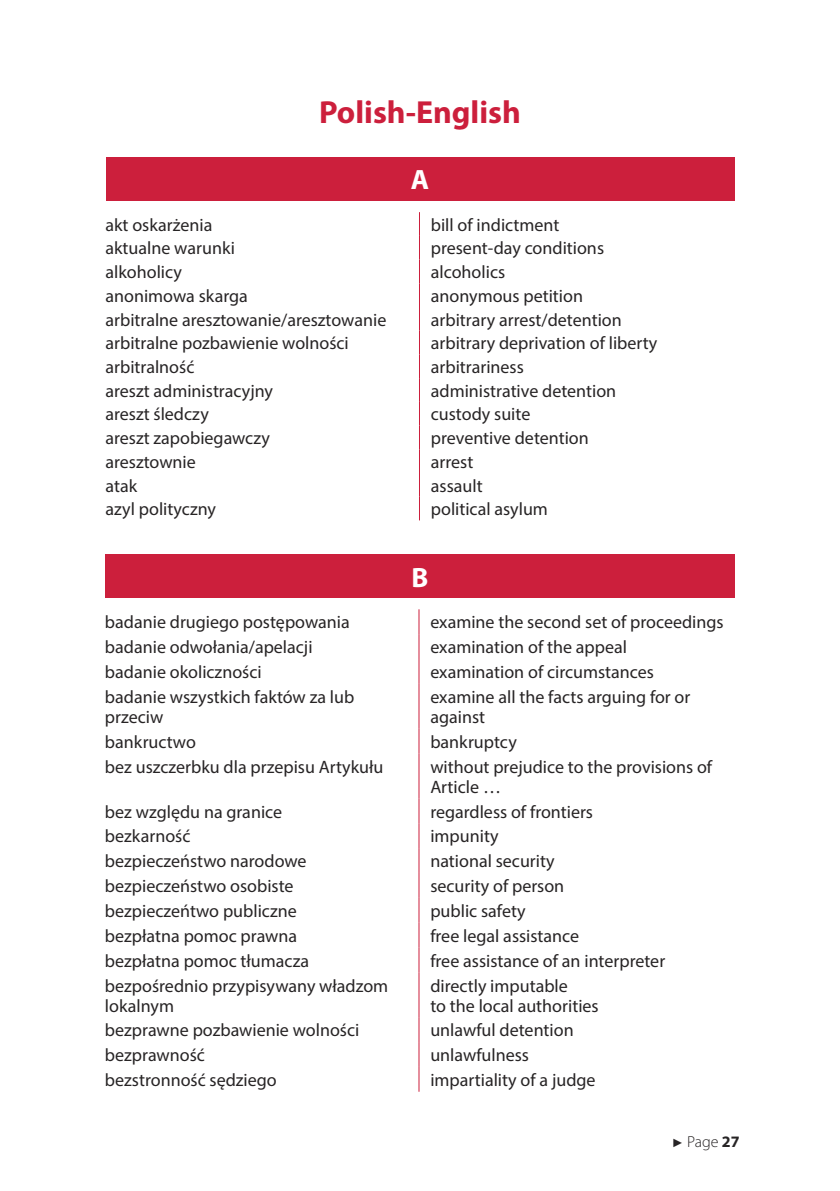
<style>
.page{position:relative;width:840px;height:1191px;background:#fff}
.page>*{position:absolute;margin:0;border:0;box-sizing:border-box;transform-origin:0 0}
.t1{font:700 32px "Myriad Pro";color:#cc1f3c}
.t2{font:700 28px "Myriad Pro";color:#fff}
.t3{font:18px/20px "Myriad Pro";color:#272425}
.t4{font:300 16px "Myriad Pro";color:#272425}
.s1{font-family:"Arial";font-weight:400;font-size:12px}
.s2{font-weight:700}
</style>
<div class="page">
<div style="left:105px;top:157px;width:629px;height:44px;background:#cc1f3c"></div>
<svg style="left:419px;top:212px;width:1px;height:308px"></svg>
<div style="left:105px;top:554px;width:629px;height:44px;background:#cc1f3c"></div>
<svg style="left:418px;top:609px;width:1px;height:75px"></svg>
<hr style="left:418px;top:684px;width:1px;height:44px;background:#cc1f3c">
<svg style="left:418px;top:728px;width:1px;height:25px"></svg>
<hr style="left:418px;top:753px;width:1px;height:45px;background:#cc1f3c">
<svg style="left:418px;top:798px;width:1px;height:174px"></svg>
<hr style="left:418px;top:972px;width:1px;height:45px;background:#cc1f3c">
<svg style="left:418px;top:1017px;width:1px;height:74px"></svg>
<h1 class="t1" style="left:319px;top:100px;width:203px">Polish-English</h1>
<h2 class="t2" style="left:410px;top:170px;width:20px">A</h2>
<p class="t3" style="left:105px;top:216px;width:108px">akt oskarżenia</p>
<p class="t3" style="left:430px;top:216px;width:130px">bill of indictment</p>
<p class="t3" style="left:105px;top:240px;width:131px">aktualne warunki</p>
<p class="t3" style="left:430px;top:240px;width:175px">present-day conditions</p>
<p class="t3" style="left:105px;top:263px;width:78px">alkoholicy</p>
<p class="t3" style="left:430px;top:263px;width:76px">alcoholics</p>
<p class="t3" style="left:105px;top:287px;width:144px">anonimowa skarga</p>
<p class="t3" style="left:430px;top:287px;width:154px">anonymous petition</p>
<p class="t3" style="left:105px;top:311px;width:282px">arbitralne aresztowanie/aresztowanie</p>
<p class="t3" style="left:430px;top:311px;width:192px">arbitrary arrest/detention</p>
<p class="t3" style="left:105px;top:335px;width:245px">arbitralne pozbawienie wolności</p>
<p class="t3" style="left:430px;top:335px;width:228px">arbitrary deprivation of liberty</p>
<p class="t3" style="left:105px;top:358px;width:90px">arbitralność</p>
<p class="t3" style="left:430px;top:358px;width:94px">arbitrariness</p>
<p class="t3" style="left:105px;top:382px;width:169px">areszt administracyjny</p>
<p class="t3" style="left:430px;top:382px;width:187px">administrative detention</p>
<p class="t3" style="left:105px;top:406px;width:105px">areszt śledczy</p>
<p class="t3" style="left:430px;top:406px;width:101px">custody suite</p>
<p class="t3" style="left:105px;top:429px;width:166px">areszt zapobiegawczy</p>
<p class="t3" style="left:430px;top:429px;width:159px">preventive detention</p>
<p class="t3" style="left:105px;top:453px;width:92px">aresztownie</p>
<p class="t3" style="left:430px;top:453px;width:44px">arrest</p>
<p class="t3" style="left:105px;top:477px;width:33px">atak</p>
<p class="t3" style="left:430px;top:477px;width:53px">assault</p>
<p class="t3" style="left:105px;top:501px;width:112px">azyl polityczny</p>
<p class="t3" style="left:430px;top:501px;width:119px">political asylum</p>
<h2 class="t2" style="left:411px;top:567px;width:18px">B</h2>
<p class="t3" style="left:105px;top:614px;width:246px">badanie drugiego postępowania</p>
<p class="t3" style="left:430px;top:614px;width:294px">examine the second set of proceedings</p>
<p class="t3" style="left:105px;top:638px;width:209px">badanie odwołania/apelacji</p>
<p class="t3" style="left:430px;top:638px;width:198px">examination of the appeal</p>
<p class="t3" style="left:105px;top:663px;width:158px">badanie okoliczności</p>
<p class="t3" style="left:430px;top:663px;width:225px">examination of circumstances</p>
<p class="t3" style="left:105px;top:688px;width:251px">badanie wszystkich faktów za lub przeciw</p>
<p class="t3" style="left:430px;top:688px;width:261px">examine all the facts arguing for or against</p>
<p class="t3" style="left:105px;top:733px;width:92px">bankructwo</p>
<p class="t3" style="left:430px;top:733px;width:88px">bankruptcy</p>
<p class="t3" style="left:105px;top:758px;width:280px">bez uszczerbku dla przepisu Artykułu</p>
<p class="t3" style="left:430px;top:758px;width:283px">without prejudice to the provisions of<br>Article …</p>
<p class="t3" style="left:105px;top:803px;width:179px">bez względu na granice</p>
<p class="t3" style="left:430px;top:803px;width:164px">regardless of frontiers</p>
<p class="t3" style="left:105px;top:828px;width:87px">bezkarność</p>
<p class="t3" style="left:430px;top:828px;width:70px">impunity</p>
<p class="t3" style="left:105px;top:852px;width:203px">bezpieczeństwo narodowe</p>
<p class="t3" style="left:430px;top:852px;width:126px">national security</p>
<p class="t3" style="left:105px;top:877px;width:190px">bezpieczeństwo osobiste</p>
<p class="t3" style="left:430px;top:877px;width:135px">security of person</p>
<p class="t3" style="left:105px;top:902px;width:193px">bezpieczeńtwo publiczne</p>
<p class="t3" style="left:430px;top:902px;width:97px">public safety</p>
<p class="t3" style="left:105px;top:927px;width:193px">bezpłatna pomoc prawna</p>
<p class="t3" style="left:430px;top:927px;width:150px">free legal assistance</p>
<p class="t3" style="left:105px;top:952px;width:205px">bezpłatna pomoc tłumacza</p>
<p class="t3" style="left:430px;top:952px;width:236px">free assistance of an interpreter</p>
<p class="t3" style="left:105px;top:977px;width:284px">bezpośrednio przypisywany władzom lokalnym</p>
<p class="t3" style="left:430px;top:977px;width:170px">directly imputable<br>to the local authorities</p>
<p class="t3" style="left:105px;top:1021px;width:256px">bezprawne pozbawienie wolności</p>
<p class="t3" style="left:430px;top:1021px;width:145px">unlawful detention</p>
<p class="t3" style="left:105px;top:1046px;width:101px">bezprawność</p>
<p class="t3" style="left:430px;top:1046px;width:100px">unlawfulness</p>
<p class="t3" style="left:105px;top:1071px;width:173px">bezstronność sędziego</p>
<p class="t3" style="left:430px;top:1071px;width:167px">impartiality of a judge</p>
<p class="t4" style="left:671px;top:1136px;width:69px"><span class="s1">►</span> Page <span class="s2">27</span></p>
</div>
